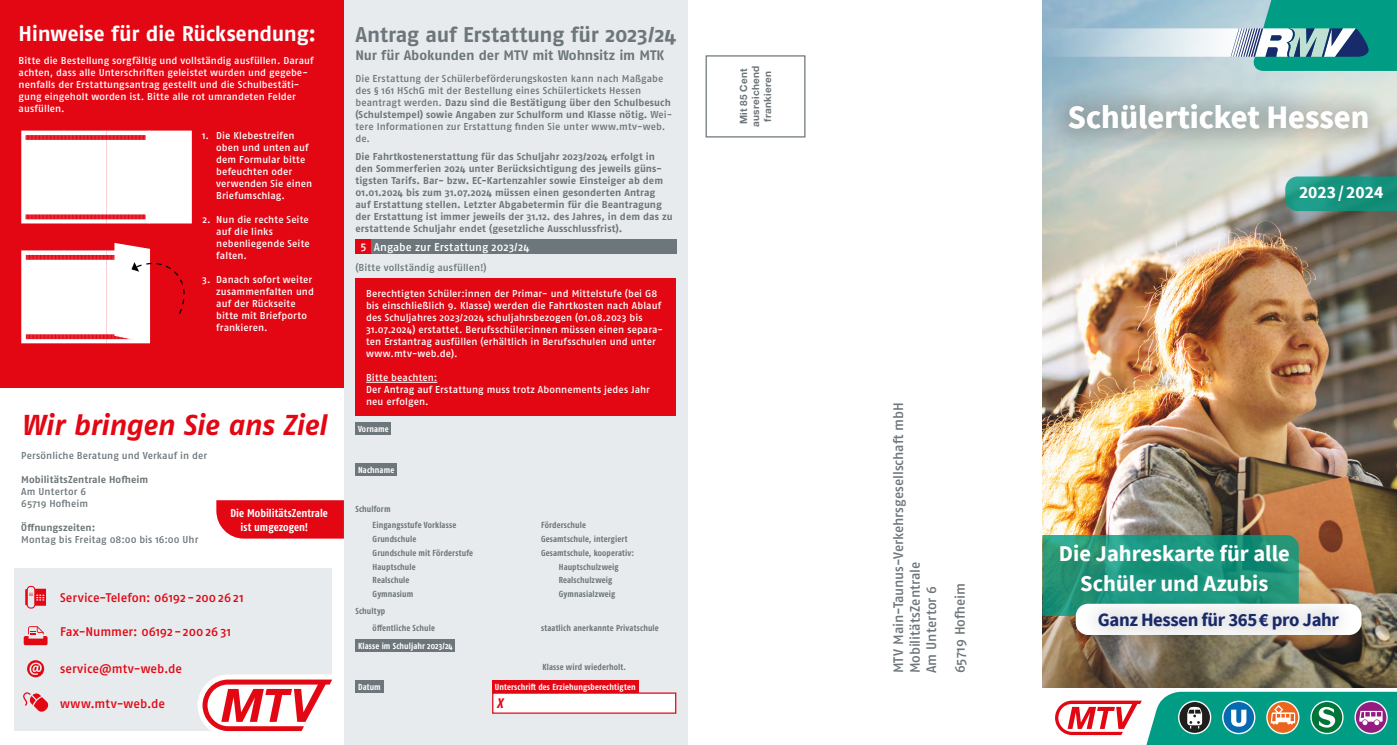
<style>
.page{position:relative;width:1397px;height:745px;background:#fff}
.page>*{position:absolute;margin:0;border:0;box-sizing:border-box;transform-origin:0 0}
.t1{font:700 32.5px "Source Sans Pro";color:#fff}
.t2{font:italic 700 28.75px "Fago OT";letter-spacing:-.015em;color:#e30613}
.t3{font:700 22.5px/30px "Source Sans Pro";color:#fff;text-align:center}
.Infotext-Headline_1{font:700 21.25px "Fago OT";letter-spacing:-.005em;color:#6d767a}
.Infotext-Headline_1-2{font:700 21.25px "Fago OT";letter-spacing:-.015em;color:#fff}
.t4{font:700 18.75px "Source Sans Pro";letter-spacing:-.02em;color:#192a6b}
.t5{font:700 17.5px "Source Sans Pro";color:#fff}
.t6{font:500 13.75px/16.5px "Fago OT";letter-spacing:-.005em;color:#6d767a}
.Infotext-Headline_2{font:700 13.75px "Fago OT";letter-spacing:-.005em;color:#6d767a}
.t7{font:italic 700 condensed 13.75px "Fago OT";color:#e30613}
.t8{font:500 12.5px "Fago OT";color:#e30613}
.t9{font:700 condensed 11.25px/13.5px "Fago OT";letter-spacing:.005em;color:#fff}
.Subheadline{font:500 11.25px "Fago OT";letter-spacing:.005em;color:#fff}
.Infotext-Mengentext{font:500 10px/12px "Fago OT";letter-spacing:.01em;color:#fff}
.Infotext-Mengentext-2{font:700 10px/12px "Fago OT";letter-spacing:.005em;color:#6d767a}
.Infotext-Mengentext-3{font:500 10px/12px "Fago OT";letter-spacing:.01em;color:#6d767a}
.Infotext-Mengentext_Aufzählung{font:500 10px/12px "Fago OT";letter-spacing:.005em;color:#fff}
.t10{font:700 10px/12px "Helvetica Neue LT Std";letter-spacing:.025em;color:#6d767a;text-align:center}
.Basisformat{font:700 condensed 8.75px "Fago OT";letter-spacing:.015em;color:#6d767a}
.Basisformat-2{font:700 condensed 8.75px "Fago OT";letter-spacing:.015em;color:#fff}
.s1{font-weight:700}
</style>
<div class="page">
<img style="left:1042px;top:71px;width:354px;height:617px">
<div style="left:344px;top:0;width:343px;height:744px;background:#e7ebed"></div>
<div style="left:0;top:0;width:344px;height:387px;background:#e30613"></div>
<div style="left:14px;top:568px;width:317px;height:162px;background:#e7ebed"></div>
<svg style="left:1284px;top:176px;width:112px;height:35px;background:#1f9682"></svg>
<svg style="left:1042px;top:534px;width:256px;height:81px;background:#22947b"></svg>
<svg style="left:1042px;top:0;width:354px;height:71px;background:#80babf"></svg>
<svg style="left:1055px;top:691px;width:341px;height:53px"></svg>
<div style="left:705px;top:55px;width:100px;height:82px;border:1px solid #6d767a"></div>
<svg style="left:197px;top:674px;width:135px;height:58px;background:#f3a2a7"></svg>
<svg style="left:216px;top:500px;width:128px;height:38px;background:#e4101c"></svg>
<div style="left:1043px;top:79px;width:350px;height:76px;background:#000;opacity:.1"></div>
<div style="left:1079px;top:592px;width:277px;height:54px;background:#000;opacity:.42"></div>
<div style="left:22px;top:131px;width:42px;height:92px;background:#fff"></div>
<div style="left:21px;top:130px;width:43px;height:93px;border:1px solid #fff"></div>
<div style="left:64px;top:131px;width:42px;height:92px;background:#fff"></div>
<div style="left:64px;top:130px;width:43px;height:93px;border:1px solid #fff"></div>
<div style="left:107px;top:131px;width:42px;height:92px;background:#fff"></div>
<div style="left:107px;top:130px;width:43px;height:93px;border:1px solid #fff"></div>
<div style="left:149px;top:131px;width:42px;height:92px;background:#fff"></div>
<div style="left:149px;top:130px;width:43px;height:93px;border:1px solid #fff"></div>
<svg style="left:26px;top:135px;width:120px;height:5px"></svg>
<svg style="left:26px;top:214px;width:120px;height:5px"></svg>
<div style="left:22px;top:251px;width:42px;height:91px;background:#fff"></div>
<div style="left:21px;top:250px;width:43px;height:93px;border:1px solid #fff"></div>
<svg style="left:26px;top:243px;width:159px;height:100px"></svg>
<svg style="left:25px;top:585px;width:21px;height:23px"></svg>
<svg style="left:24px;top:626px;width:24px;height:18px"></svg>
<svg style="left:27px;top:660px;width:17px;height:17px"></svg>
<svg style="left:23px;top:692px;width:26px;height:19px"></svg>
<div style="left:371px;top:239px;width:305px;height:14px;background:#6d767a"></div>
<div style="left:355px;top:239px;width:16px;height:14px;background:#e30613"></div>
<div style="left:355px;top:278px;width:321px;height:137px;background:#e30613"></div>
<hr style="left:366px;top:381px;width:71px;height:1px;background:#fff">
<div style="left:355px;top:422px;width:36px;height:13px;background:#6d767a"></div>
<div style="left:355px;top:463px;width:42px;height:12px;background:#6d767a"></div>
<div style="left:355px;top:639px;width:100px;height:12px;background:#6d767a"></div>
<div style="left:355px;top:680px;width:28px;height:12px;background:#6d767a"></div>
<div style="left:492px;top:680px;width:146px;height:12px;background:#e30613"></div>
<div style="left:492px;top:692px;width:183px;height:20px;background:#fff"></div>
<div style="left:492px;top:692px;width:184px;height:21px;border:1px solid #e30613"></div>
<h2 class="Infotext-Headline_1-2" style="left:19px;top:21px;width:299px">Hinweise für die Rücksendung:</h2>
<p class="Infotext-Mengentext" style="left:19px;top:54px;width:296px">Bitte die Bestellung sorgfältig und vollständig ausfüllen. Darauf achten, dass alle Unterschriften geleistet wurden und gegebe&shy;nenfalls der Erstattungsantrag gestellt und die Schulbestäti&shy;gung eingeholt worden ist. Bitte alle rot umrandeten Felder ausfüllen.</p>
<p class="Infotext-Mengentext_Aufzählung" style="left:216px;top:129px;width:97px;text-indent:-14px">1. Die Klebestreifen oben und unten auf dem Formular bitte befeuchten oder verwenden Sie einen<br>Briefumschlag.</p>
<p class="Infotext-Mengentext_Aufzählung" style="left:216px;top:213px;width:95px;text-indent:-14px">2. Nun die rechte Seite auf die links nebenliegende Seite falten.</p>
<p class="Infotext-Mengentext_Aufzählung" style="left:216px;top:273px;width:99px;text-indent:-14px">3. Danach sofort weiter zusammenfalten und auf der Rückseite bitte mit Briefporto frankieren.</p>
<h2 class="t2" style="left:21px;top:407px;width:307px">Wir bringen Sie ans Ziel</h2>
<p class="Infotext-Mengentext-3" style="left:21px;top:449px;width:187px">Persönliche Beratung und Verkauf in der</p>
<p class="Infotext-Mengentext-2" style="left:21px;top:473px;width:128px">MobilitätsZentrale Hofheim</p>
<p class="Infotext-Mengentext-3" style="left:21px;top:485px;width:68px">Am Untertor 6<br>65719 Hofheim</p>
<p class="Infotext-Mengentext-2" style="left:21px;top:521px;width:75px">Öffnungszeiten:</p>
<p class="Infotext-Mengentext-3" style="left:21px;top:533px;width:179px">Montag bis Freitag 08:00 bis 16:00 Uhr</p>
<p class="t9" style="left:240px;top:506px;width:89px;text-indent:-10px">Die MobilitätsZentrale ist umgezogen!</p>
<p class="t8" style="left:60px;top:589px;width:185px">Service-Telefon: 06192-200 26 21</p>
<p class="t8" style="left:60px;top:623px;width:172px">Fax-Nummer: 06192-200 26 31</p>
<p class="t8" style="left:60px;top:661px;width:123px">service@mtv-web.de</p>
<p class="t8" style="left:60px;top:695px;width:106px">www.mtv-web.de</p>
<h2 class="Infotext-Headline_1" style="left:355px;top:22px;width:322px">Antrag auf Erstattung für 2023/24</h2>
<h3 class="Infotext-Headline_2" style="left:355px;top:47px;width:310px">Nur für Abokunden der MTV mit Wohnsitz im MTK</h3>
<p class="Infotext-Mengentext-3" style="left:355px;top:73px;width:318px">Die Erstattung der Schülerbeförderungskosten kann nach Maßgabe des § 161 HSchG mit der Bestellung eines Schülertickets Hessen beantragt werden. <span class="s1">Dazu sind die Bestätigung über den Schulbesuch (Schulstempel) sowie Angaben zur Schulform und Klasse nötig.</span> Wei&shy;tere Informationen zur Erstattung finden Sie unter www.mtv-web. de.</p>
<p class="Infotext-Mengentext-2" style="left:355px;top:150px;width:319px">Die Fahrtkostenerstattung für das Schuljahr 2023/2024 erfolgt in den Sommerferien 2024 unter Berücksichtigung des jeweils güns&shy;tigsten Tarifs. Bar- bzw. EC-Kartenzahler sowie Einsteiger ab dem 01.01.2024 bis zum 31.07.2024 müssen einen gesonderten Antrag auf Erstattung stellen. Letzter Abgabetermin für die Beantragung der Erstattung ist immer jeweils der 31.12. des Jahres, in dem das zu erstattende Schuljahr endet (gesetzliche Ausschlussfrist).</p>
<h3 class="Subheadline" style="left:360px;top:240px;width:7px">5</h3>
<h3 class="Subheadline" style="left:374px;top:240px;width:157px">Angabe zur Erstattung 2023/24</h3>
<p class="Infotext-Mengentext-3" style="left:355px;top:261px;width:133px">(Bitte vollständig ausfüllen!)</p>
<p class="Infotext-Mengentext" style="left:366px;top:287px;width:298px">Berechtigten Schüler:innen der Primar- und Mittelstufe (bei G8 bis einschließlich 9. Klasse) werden die Fahrtkosten nach Ablauf des Schuljahres 2023/2024 schuljahrsbezogen (01.08.2023 bis 31.07.2024) erstattet. Berufsschüler:innen müssen einen separa&shy;ten Erstantrag ausfüllen (erhältlich in Berufsschulen und unter www.mtv-web.de).</p>
<p class="Infotext-Mengentext" style="left:366px;top:371px;width:285px">Bitte beachten:<br>Der Antrag auf Erstattung muss trotz Abonnements jedes Jahr neu erfolgen.</p>
<p class="Basisformat-2" style="left:358px;top:424px;width:32px">Vorname</p>
<p class="Basisformat-2" style="left:358px;top:464px;width:38px">Nachname</p>
<p class="Basisformat" style="left:355px;top:503px;width:37px">Schulform</p>
<p class="Basisformat" style="left:372px;top:519px;width:85px">Eingangsstufe Vorklasse</p>
<p class="Basisformat" style="left:372px;top:533px;width:45px">Grundschule</p>
<p class="Basisformat" style="left:372px;top:547px;width:102px">Grundschule mit Förderstufe</p>
<p class="Basisformat" style="left:372px;top:561px;width:45px">Hauptschule</p>
<p class="Basisformat" style="left:372px;top:574px;width:38px">Realschule</p>
<p class="Basisformat" style="left:372px;top:588px;width:42px">Gymnasium</p>
<p class="Basisformat" style="left:541px;top:519px;width:46px">Förderschule</p>
<p class="Basisformat" style="left:541px;top:533px;width:88px">Gesamtschule, intergiert</p>
<p class="Basisformat" style="left:541px;top:547px;width:95px">Gesamtschule, kooperativ:</p>
<p class="Basisformat" style="left:558px;top:561px;width:61px">Hauptschulzweig</p>
<p class="Basisformat" style="left:558px;top:574px;width:55px">Realschulzweig</p>
<p class="Basisformat" style="left:558px;top:588px;width:58px">Gymnasialzweig</p>
<p class="Basisformat" style="left:355px;top:605px;width:31px">Schultyp</p>
<p class="Basisformat" style="left:372px;top:621px;width:64px">öffentliche Schule</p>
<p class="Basisformat" style="left:541px;top:621px;width:119px">staatlich anerkannte Privatschule</p>
<p class="Basisformat-2" style="left:358px;top:640px;width:96px">Klasse im Schuljahr 2023/24</p>
<p class="Basisformat" style="left:542px;top:661px;width:85px">Klasse wird wiederholt.</p>
<p class="Basisformat-2" style="left:358px;top:681px;width:24px">Datum</p>
<p class="Basisformat-2" style="left:494px;top:681px;width:142px">Unterschrift des Erziehungsberechtigten</p>
<p class="t7" style="left:497px;top:694px;width:8px">X</p>
<p class="t10" style="left:737px;top:127px;width:63px;rotate:-90deg">Mit 85 Cent ausreichend frankieren</p>
<h3 class="t6" style="left:890px;top:673px;width:272px;rotate:-90deg">MTV Main-Taunus-Verkehrsgesellschaft mbH<br>MobilitätsZentrale<br>Am Untertor 6</h3>
<h3 class="t6" style="left:951px;top:673px;width:92px;rotate:-90deg">65719 Hofheim</h3>
<h1 class="t1" style="left:1067px;top:95px;width:303px">Schülerticket Hessen</h1>
<h3 class="t5" style="left:1298px;top:180px;width:86px">2023/2024</h3>
<h3 class="t3" style="left:1058px;top:538px;width:232px">Die Jahreskarte für alle<br>Schüler und Azubis</h3>
<h3 class="t4" style="left:1097px;top:606px;width:242px">Ganz Hessen für 365€ pro Jahr</h3>
</div>
